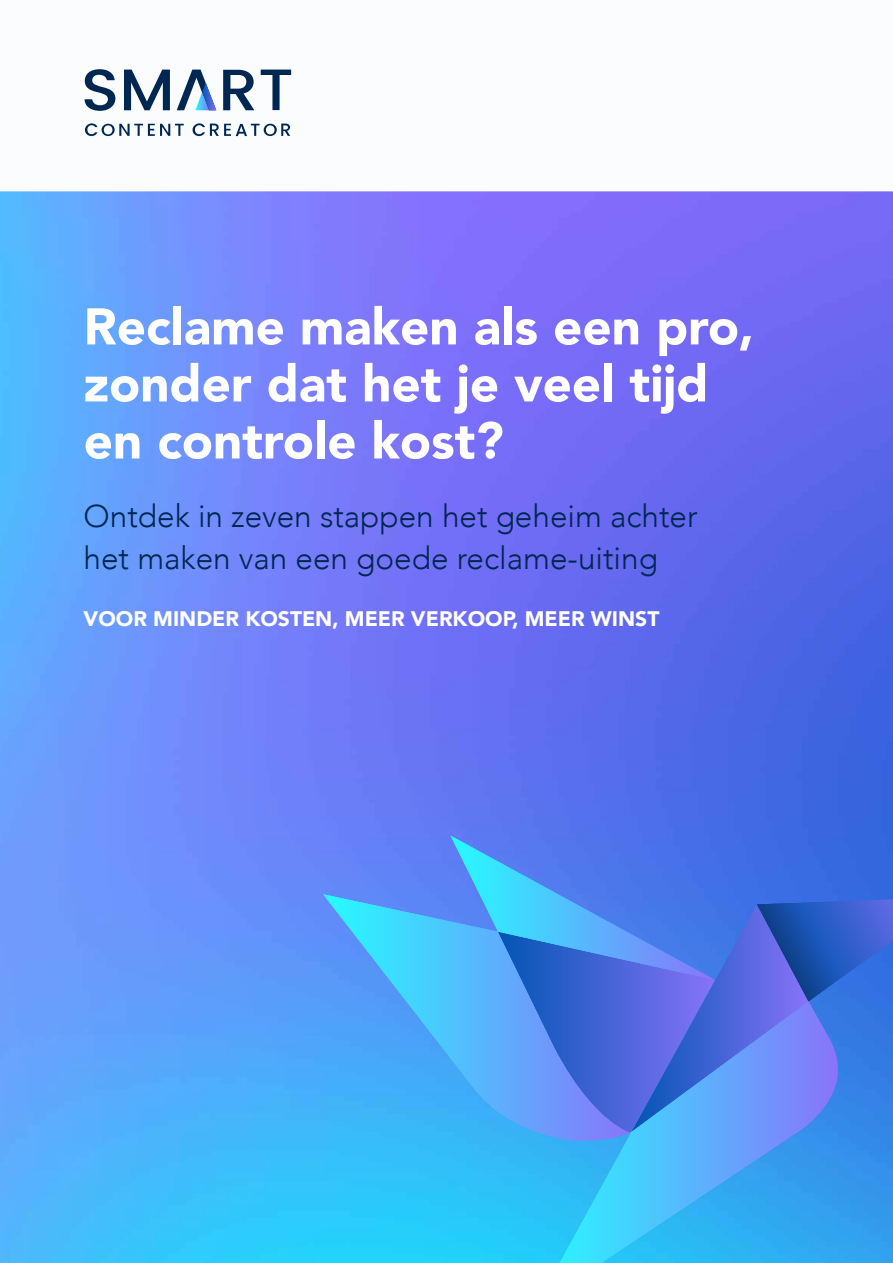
<style>
.page{position:relative;width:893px;height:1263px;background:#fff}
.page>*{position:absolute;margin:0;border:0;box-sizing:border-box;transform-origin:0 0}
.t1{font:900 51px/57px "Avenir";color:#fff}
.t2{font:300 31.5px/42px "Avenir";color:#002652}
.t3{font:900 21px "Avenir";color:#fff}
</style>
<div class="page">
<img style="left:0;top:191px;width:893px;height:1072px">
<svg style="left:85px;top:123px;width:205px;height:13px"></svg>
<svg style="left:85px;top:69px;width:206px;height:42px"></svg>
<svg style="left:323px;top:894px;width:237px;height:260px;background:#45b1f9"></svg>
<svg style="left:451px;top:836px;width:442px;height:296px;background:#4582e6"></svg>
<svg style="left:560px;top:1001px;width:278px;height:262px;background:#4a97ee"></svg>
<h1 class="t1" style="left:84px;top:297px;width:672px">Reclame maken als een pro, zonder dat het je veel tijd en controle kost?</h1>
<p class="t2" style="left:84px;top:495px;width:615px">Ontdek in zeven stappen het geheim achter het maken van een goede reclame-uiting</p>
<p class="t3" style="left:84px;top:601px;width:577px">VOOR MINDER KOSTEN, MEER VERKOOP, MEER WINST</p>
</div>
